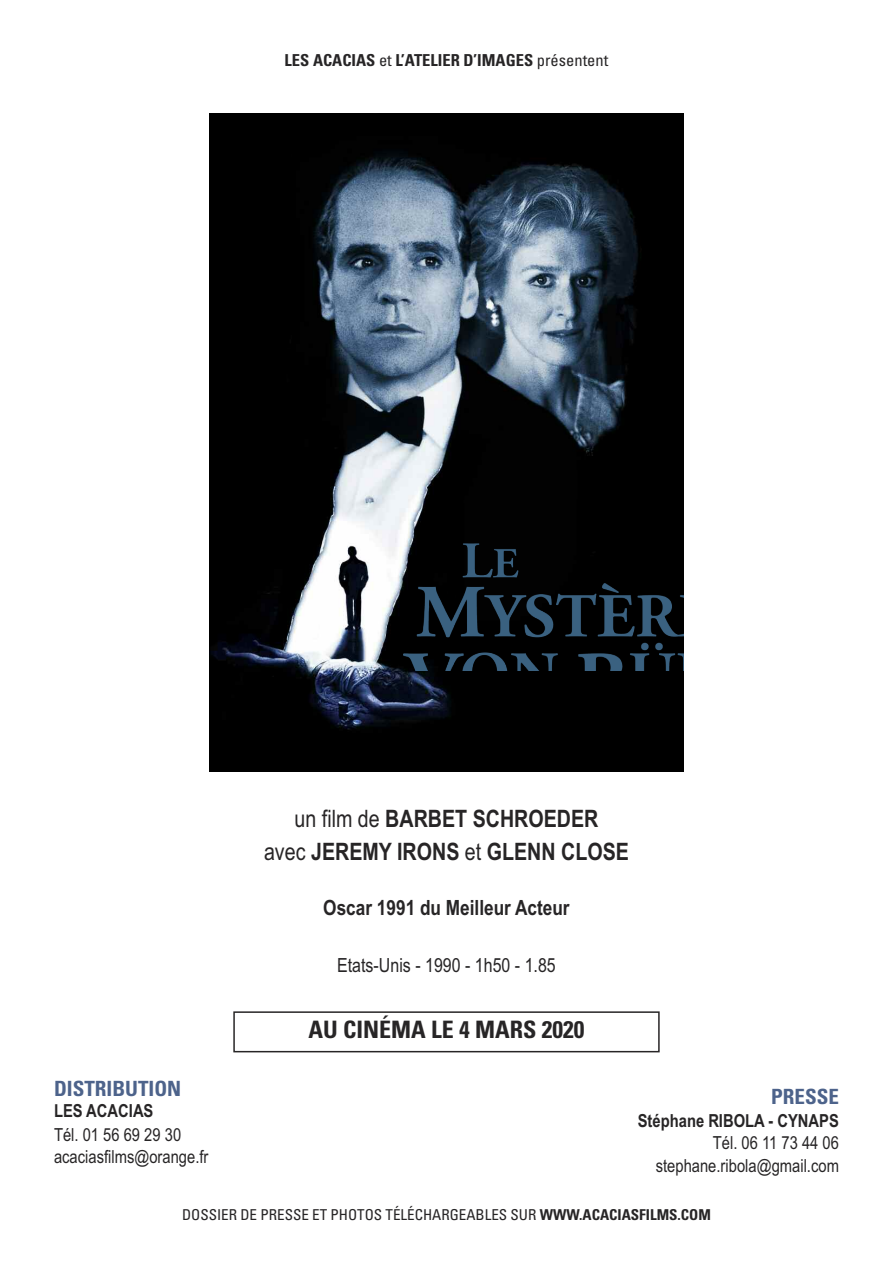
<style>
.page{position:relative;width:893px;height:1263px;background:#fff}
.page>*{position:absolute;margin:0;border:0;box-sizing:border-box;transform-origin:0 0}
.t1{font:700 24px/33.3px "Arial Narrow";color:#272526;text-align:center}
.t2{font:700 condensed 24px "Univers";color:#272526}
.t3{font:700 21px "Arial Narrow";color:#272526}
.t4{font:700 condensed 21px "Univers";color:#4d638b}
.t5{font:19.5px "Arial Narrow";color:#272526}
.t6{font:18px/21.6px "Arial Narrow";color:#272526}
.t7{font:700 18px "Arial Narrow";color:#272526}
.t8{font:700 condensed 16.5px "Univers";color:#272526}
.t9{font:condensed 15px "Univers";color:#272526}
.s1{font-weight:400}
.s2{font-weight:700}
</style>
<div class="page">
<img style="left:210px;top:113px;width:473px;height:658px">
<div style="left:233px;top:1011px;width:427px;height:41px;border:2px solid #272526"></div>
<img style="left:404px;top:541px;width:279px;height:129px">
<p class="t8" style="left:285px;top:54px;width:325px">LES ACACIAS <span class="s1">et</span> L’ATELIER D’IMAGES <span class="s1">présentent</span></p>
<h1 class="t1" style="left:264px;top:802px;width:366px"><span class="s1">un film de</span> BARBET SCHROEDER<br><span class="s1">avec</span> JEREMY IRONS <span class="s1">et</span> GLENN CLOSE</h1>
<p class="t3" style="left:323px;top:895px;width:248px">Oscar 1991 du Meilleur Acteur</p>
<p class="t5" style="left:337px;top:954px;width:220px">Etats-Unis - 1990 - 1h50 - 1.85</p>
<h1 class="t2" style="left:308px;top:1020px;width:277px">AU CINÉMA LE 4 MARS 2020</h1>
<p class="t4" style="left:54px;top:1080px;width:129px">DISTRIBUTION</p>
<p class="t7" style="left:54px;top:1100px;width:101px">LES ACACIAS</p>
<p class="t6" style="left:54px;top:1124px;width:156px">Tél. 01 56 69 29 30 acaciasfilms@orange.fr</p>
<p class="t4" style="left:771px;top:1089px;width:69px">PRESSE</p>
<p class="t7" style="left:638px;top:1110px;width:203px">Stéphane RIBOLA - CYNAPS</p>
<p class="t6" style="left:656px;top:1132px;width:185px;line-height:22.8px;text-align:right">Tél. 06 11 73 44 06 stephane.ribola@gmail.com</p>
<p class="t9" style="left:182px;top:1209px;width:530px">DOSSIER DE PRESSE ET PHOTOS TÉLÉCHARGEABLES SUR <span class="s2">WWW.ACACIASFILMS.COM</span></p>
</div>
